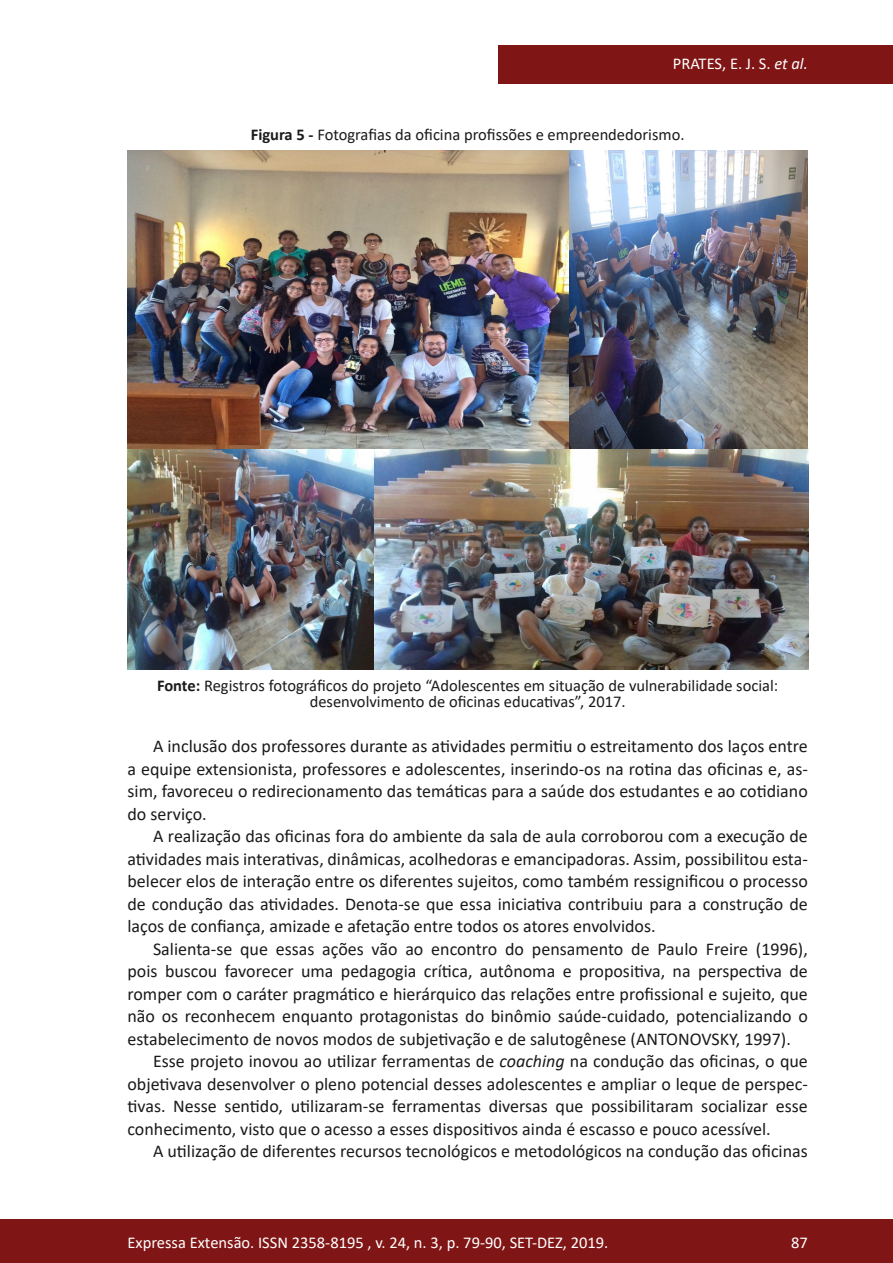
<style>
.page{position:relative;width:893px;height:1263px;background:#fff}
.page>*{position:absolute;margin:0;border:0;box-sizing:border-box;transform-origin:0 0}
.texto{font:18px/22.5px "Calibri";color:#1a1a1a;text-align:justify}
.legenda{font:16.5px "Calibri";color:#1a1a1a}
.t1{font:16.5px "Calibri";color:#fff}
.s1{font-style:italic}
.s2{font-weight:700}
</style>
<div class="page">
<div style="left:0;top:1219px;width:893px;height:44px;background:#801515"></div>
<div style="left:498px;top:45px;width:395px;height:39px;background:#801515"></div>
<img style="left:374px;top:448px;width:434px;height:222px">
<img style="left:128px;top:448px;width:246px;height:222px">
<img style="left:128px;top:150px;width:680px;height:298px">
<p class="t1" style="left:673px;top:52px;width:137px">PRATES, E. J. S. <span class="s1">et al.</span></p>
<p class="legenda" style="left:251px;top:123px;width:435px"><span class="s2">Figura 5 -</span> Fotografias da oficina profissões e empreendedorismo.</p>
<p class="legenda" style="left:157px;top:674px;width:623px"><span class="s2">Fonte:</span> Registros fotográficos do projeto “Adolescentes em situação de vulnerabilidade social:</p>
<p class="legenda" style="left:310px;top:690px;width:317px">desenvolvimento de oficinas educativas”, 2017.</p>
<p class="texto" style="left:128px;top:735px;width:682px;text-indent:26px">A inclusão dos professores durante as atividades permitiu o estreitamento dos laços entre a equipe extensionista, professores e adolescentes, inserindo-os na rotina das oficinas e, as&shy;sim, favoreceu o redirecionamento das temáticas para a saúde dos estudantes e ao cotidiano do serviço.</p>
<p class="texto" style="left:128px;top:825px;width:682px;text-indent:26px">A realização das oficinas fora do ambiente da sala de aula corroborou com a execução de atividades mais interativas, dinâmicas, acolhedoras e emancipadoras. Assim, possibilitou esta&shy;belecer elos de interação entre os diferentes sujeitos, como também ressignificou o processo de condução das atividades. Denota-se que essa iniciativa contribuiu para a construção de laços de confiança, amizade e afetação entre todos os atores envolvidos.</p>
<p class="texto" style="left:128px;top:937px;width:682px;text-indent:26px">Salienta-se que essas ações vão ao encontro do pensamento de Paulo Freire (1996), pois buscou favorecer uma pedagogia crítica, autônoma e propositiva, na perspectiva de romper com o caráter pragmático e hierárquico das relações entre profissional e sujeito, que não os reconhecem enquanto protagonistas do binômio saúde-cuidado, potencializando o estabelecimento de novos modos de subjetivação e de salutogênese (ANTONOVSKY, 1997).</p>
<p class="texto" style="left:128px;top:1050px;width:682px;text-indent:26px">Esse projeto inovou ao utilizar ferramentas de <span class="s1">coaching</span> na condução das oficinas, o que objetivava desenvolver o pleno potencial desses adolescentes e ampliar o leque de perspec&shy;tivas. Nesse sentido, utilizaram-se ferramentas diversas que possibilitaram socializar esse conhecimento, visto que o acesso a esses dispositivos ainda é escasso e pouco acessível.</p>
<p class="texto" style="left:153px;top:1140px;width:656px">A utilização de diferentes recursos tecnológicos e metodológicos na condução das oficinas</p>
<p class="t1" style="left:128px;top:1230px;width:482px">Expressa Extensão. ISSN 2358-8195 , v. 24, n. 3, p. 79-90, SET-DEZ, 2019.</p>
<p class="t1" style="left:791px;top:1230px;width:18px">87</p>
</div>
